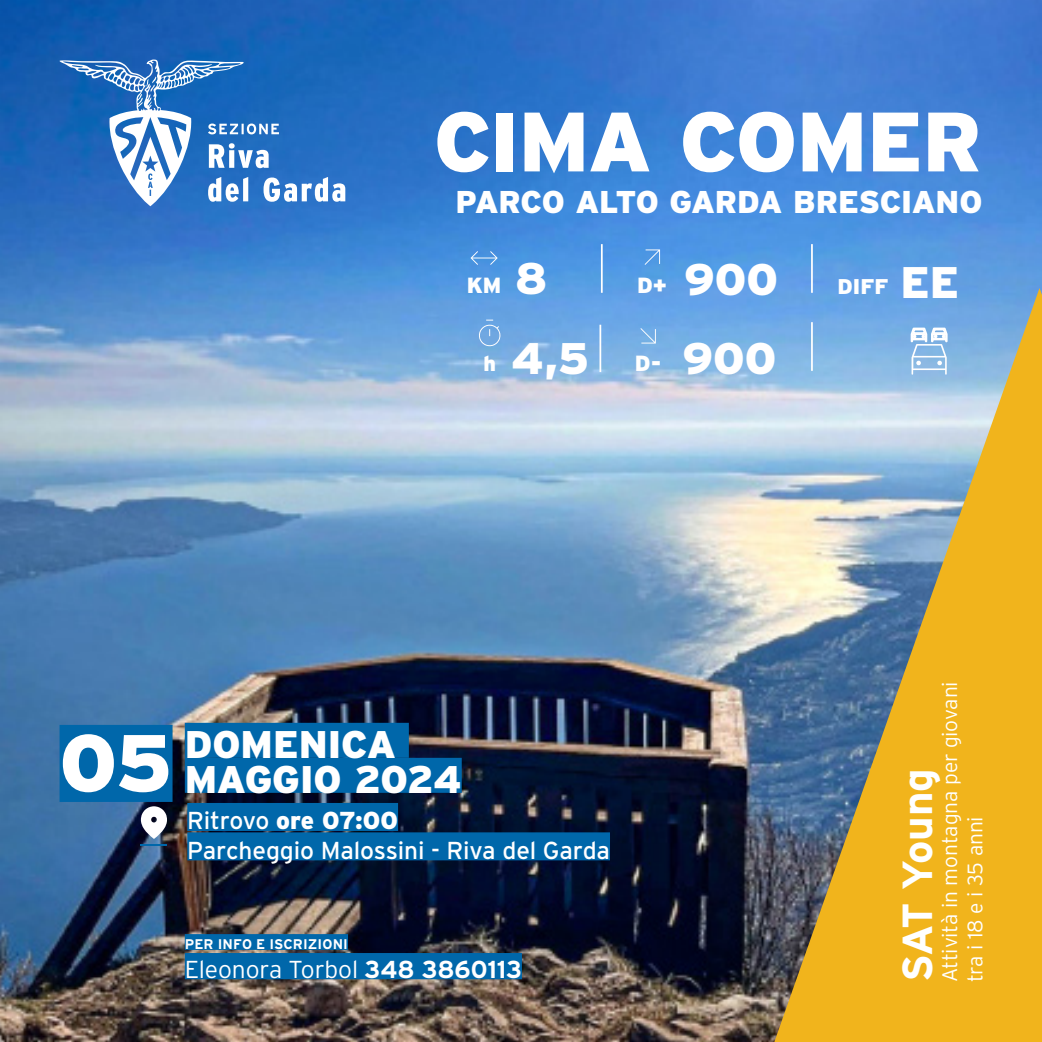
<style>
.page{position:relative;width:1042px;height:1042px;background:#fff}
.page>*{position:absolute;margin:0;border:0;box-sizing:border-box;transform-origin:0 0}
.t1{font:900 84px "Interstate";letter-spacing:-.01em;color:#fff}
.t2{font:900 80.5px "Interstate";color:#fff}
.t3{font:900 44.1px "Interstate";letter-spacing:-.005em;color:#fff}
.t4{font:700 42px "Interstate";letter-spacing:-.015em;color:#fff}
.t5{font:900 38.5px "Interstate";letter-spacing:-.005em;color:#fff}
.t6{font:900 31.5px "Interstate";letter-spacing:-.01em;color:#fff}
.t7{font:24.5px "Interstate";letter-spacing:-.005em;color:#fff}
.t8{font:300 24.5px "Interstate";letter-spacing:-.005em;color:#fff}
.t9{font:900 24.5px "Interstate";letter-spacing:-.005em;color:#fff}
.t10{font:900 21.88px "Interstate";color:#fff}
.t11{font:900 21.35px "Interstate";color:#fff}
.t12{font:300 21px/25.2px "Interstate";letter-spacing:-.01em;color:#fff}
.t13{font:700 14px "Interstate";letter-spacing:.01em;color:#fff}
.s1{font-weight:400}
.s2{font-weight:700}
</style>
<div class="page">
<img style="left:0;top:0;width:1042px;height:1042px">
<svg style="left:59px;top:59px;width:286px;height:147px"></svg>
<svg style="left:774px;top:288px;width:268px;height:754px;fill:#f1b41c"></svg>
<div style="left:185px;top:723px;width:224px;height:35px;background:#0067aa"></div>
<div style="left:185px;top:758px;width:277px;height:35px;background:#0067aa"></div>
<div style="left:60px;top:725px;width:113px;height:77px;background:#0067aa"></div>
<div style="left:185px;top:934px;width:163px;height:16px;background:#0067aa"></div>
<div style="left:185px;top:953px;width:337px;height:26px;background:#0067aa"></div>
<div style="left:187px;top:803px;width:211px;height:28px;background:#0067aa"></div>
<div style="left:187px;top:832px;width:423px;height:28px;background:#0067aa"></div>
<svg style="left:141px;top:806px;width:26px;height:39px"></svg>
<svg style="left:640px;top:328px;width:16px;height:15px"></svg>
<hr style="left:811px;top:244px;width:2px;height:49px;background:#fff">
<svg style="left:644px;top:249px;width:16px;height:16px"></svg>
<svg style="left:470px;top:251px;width:28px;height:14px"></svg>
<hr style="left:601px;top:244px;width:2px;height:49px;background:#fff">
<hr style="left:599px;top:325px;width:2px;height:47px;background:#fff">
<svg style="left:479px;top:320px;width:21px;height:26px"></svg>
<hr style="left:811px;top:322px;width:2px;height:49px;background:#fff">
<svg style="left:910px;top:326px;width:38px;height:49px"></svg>
<p class="t1" style="left:434px;top:94px;width:550px">CIMA COMER</p>
<p class="t6" style="left:455px;top:184px;width:528px">PARCO ALTO GARDA BRESCIANO</p>
<p class="t3" style="left:515px;top:254px;width:34px">8</p>
<p class="t10" style="left:467px;top:273px;width:36px">KM</p>
<p class="t10" style="left:637px;top:273px;width:31px">D+</p>
<p class="t3" style="left:684px;top:254px;width:95px">900</p>
<p class="t11" style="left:483px;top:352px;width:14px">h</p>
<p class="t3" style="left:511px;top:333px;width:80px">4,5</p>
<p class="t10" style="left:635px;top:351px;width:28px">D-</p>
<p class="t3" style="left:682px;top:334px;width:95px">900</p>
<p class="t11" style="left:837px;top:275px;width:52px">DIFF</p>
<p class="t3" style="left:900px;top:257px;width:60px">EE</p>
<p class="t2" style="left:60px;top:717px;width:114px">05</p>
<p class="t5" style="left:185px;top:722px;width:213px">DOMENICA</p>
<p class="t5" style="left:185px;top:757px;width:278px">MAGGIO 2024</p>
<p class="t9" style="left:187px;top:806px;width:212px"><span class="s1">Ritrovo</span> ore 07:00</p>
<p class="t7" style="left:187px;top:836px;width:424px">Parcheggio Malossini - Riva del Garda</p>
<p class="t13" style="left:185px;top:936px;width:165px">PER INFO E ISCRIZIONI</p>
<p class="t8" style="left:185px;top:956px;width:339px">Eleonora Torbol <span class="s2">348 3860113</span></p>
<p class="t12" style="left:937px;top:982px;width:303px;rotate:-90deg">Attività in montagna per giovani tra i 18 e i 35 anni</p>
<p class="t4" style="left:894px;top:982px;width:216px;rotate:-90deg">SAT Young</p>
</div>
